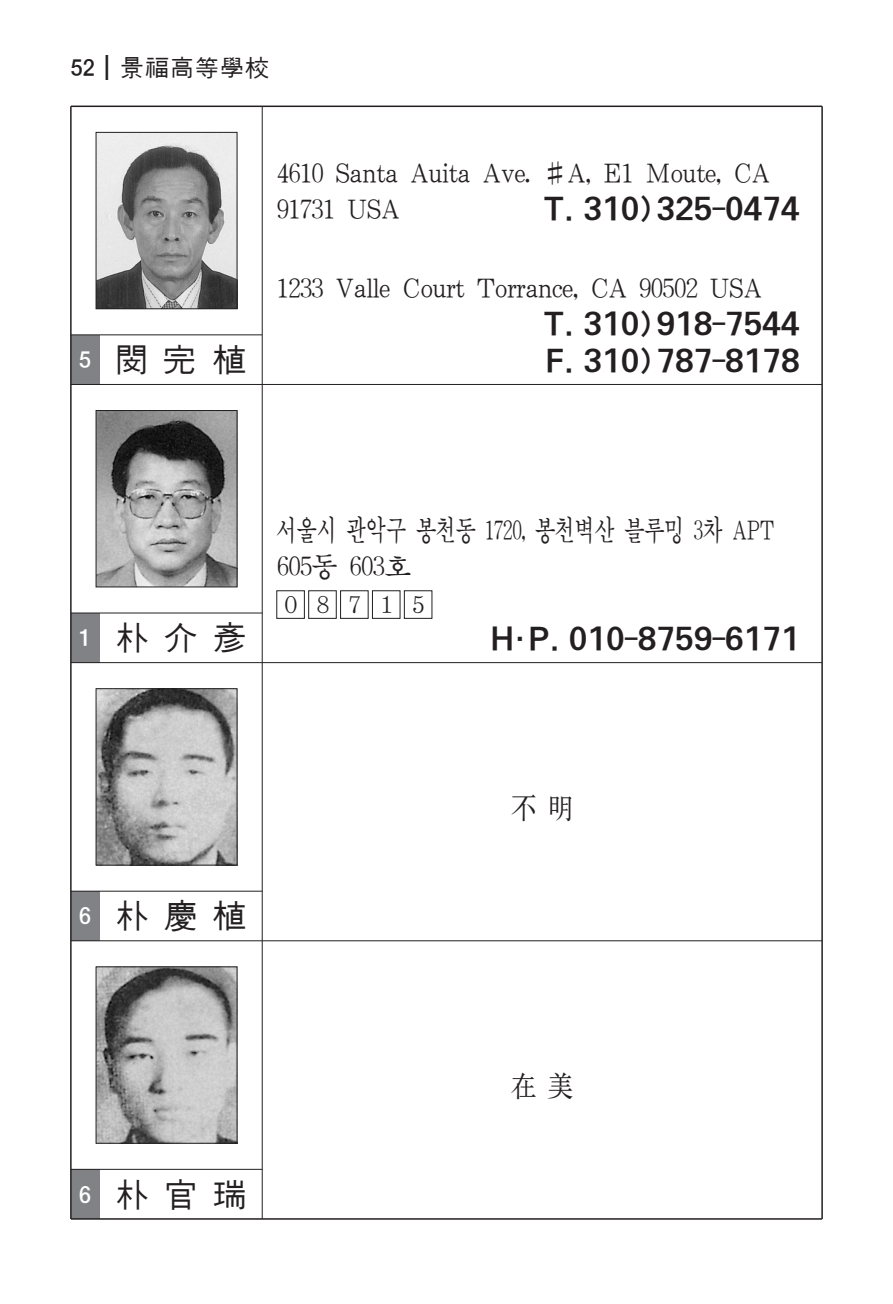
<style>
.page{position:relative;width:893px;height:1304px;background:#fff}
.page>*{position:absolute;margin:0;border:0;box-sizing:border-box;transform-origin:0 0}
.t1{font:35px "J Cmg J";letter-spacing:.4em;color:#231f20}
.t2{font:30px/36.2px "J Cmm J";letter-spacing:-.05em;color:#231f20;scale:.9 1}
.t3{font:30px/36.2px "SMK Gothic Pro";letter-spacing:-.07em;color:#231f20}
.t4{font:30px/36.2px "J Cmm J";letter-spacing:-.05em;color:#231f20;scale:.7 1}
.t5{font:25px "J Cmg J";color:#231f20}
.t6{font:25px "J Ctg T";color:#fff}
.t7{font:23.75px "YDVY Mj O13";letter-spacing:.825em;color:#231f20}
.s1{font-family:"J Ctg T"}
</style>
<div class="page">
<div style="left:71px;top:1169px;width:28px;height:50px;background:#808285"></div>
<div style="left:71px;top:891px;width:28px;height:50px;background:#808285"></div>
<div style="left:71px;top:613px;width:28px;height:50px;background:#808285"></div>
<div style="left:71px;top:335px;width:28px;height:49px;background:#808285"></div>
<img style="left:98px;top:968px;width:137px;height:174px">
<div style="left:96px;top:966px;width:141px;height:178px;border:1px solid #231f20"></div>
<img style="left:98px;top:690px;width:137px;height:173px">
<div style="left:96px;top:688px;width:141px;height:177px;border:1px solid #231f20"></div>
<img style="left:98px;top:412px;width:137px;height:173px">
<div style="left:96px;top:410px;width:141px;height:177px;border:1px solid #231f20"></div>
<hr style="left:262px;top:106px;width:1px;height:1113px;background:#231f20">
<img style="left:98px;top:134px;width:137px;height:173px">
<div style="left:96px;top:132px;width:141px;height:177px;border:1px solid #231f20"></div>
<div style="left:404px;top:590px;width:28px;height:29px;border:1px solid #231f20"></div>
<div style="left:372px;top:590px;width:28px;height:29px;border:1px solid #231f20"></div>
<div style="left:340px;top:590px;width:29px;height:29px;border:1px solid #231f20"></div>
<div style="left:308px;top:590px;width:29px;height:29px;border:1px solid #231f20"></div>
<div style="left:276px;top:590px;width:29px;height:29px;border:1px solid #231f20"></div>
<hr style="left:71px;top:106px;width:751px;height:1px;background:#231f20">
<hr style="left:70px;top:106px;width:2px;height:1113px;background:#231f20">
<hr style="left:821px;top:106px;width:2px;height:1113px;background:#231f20">
<hr style="left:71px;top:384px;width:751px;height:1px;background:#231f20">
<hr style="left:71px;top:662px;width:751px;height:1px;background:#231f20">
<hr style="left:71px;top:940px;width:751px;height:1px;background:#231f20">
<hr style="left:71px;top:1218px;width:751px;height:2px;background:#231f20">
<hr style="left:71px;top:334px;width:191px;height:1px;background:#231f20">
<hr style="left:71px;top:613px;width:191px;height:1px;background:#231f20">
<hr style="left:71px;top:891px;width:191px;height:1px;background:#231f20">
<hr style="left:71px;top:1169px;width:191px;height:1px;background:#231f20">
<p class="t5" style="left:71px;top:55px;width:200px"><span class="s1">52</span>┃景福高等學校</p>
<p class="t6" style="left:79px;top:347px;width:13px">5</p>
<p class="t1" style="left:114px;top:342px;width:134px">閔完植</p>
<p class="t2" style="left:276px;top:155px;width:551px">4610 Santa auita ave. #a, E1 Moute, ca<br>91731 USa</p>
<p class="t3" style="left:543px;top:192px;width:259px">T. 310)325-0474</p>
<p class="t2" style="left:276px;top:270px;width:542px">1233 valle court Torrance, ca 90502 USa</p>
<p class="t3" style="left:543px;top:307px;width:259px">T. 310)918-7544<br>F. 310)787-8178</p>
<p class="t6" style="left:79px;top:625px;width:13px">1</p>
<p class="t1" style="left:114px;top:620px;width:134px">朴介彦</p>
<p class="t4" style="left:276px;top:512px;width:713px">서울시 관악구 봉천동 1720, 봉천벽산 블루밍 3차 aPT<br>605동 603호</p>
<p class="t7" style="left:284px;top:591px;width:143px">08715</p>
<p class="t3" style="left:490px;top:622px;width:313px">H·P. 010-8759-6171</p>
<p class="t6" style="left:79px;top:903px;width:13px">6</p>
<p class="t1" style="left:114px;top:898px;width:135px">朴慶植</p>
<p class="t6" style="left:79px;top:1182px;width:13px">6</p>
<p class="t1" style="left:114px;top:1177px;width:135px">朴官瑞</p>
<p class="t2" style="left:510px;top:790px;width:72px">不明</p>
<p class="t2" style="left:510px;top:1068px;width:72px">在美</p>
</div>
